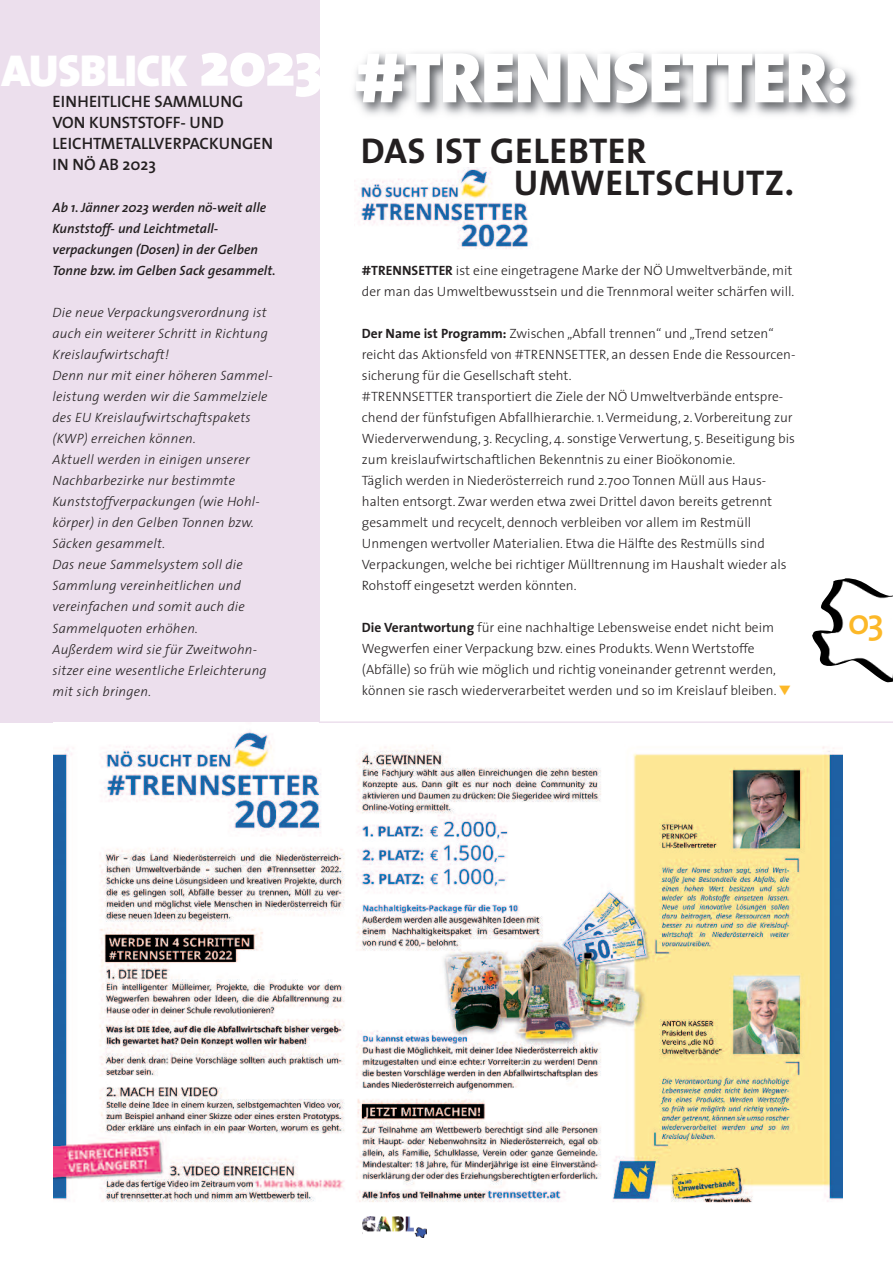
<style>
.page{position:relative;width:893px;height:1263px;background:#fff}
.page>*{position:absolute;margin:0;border:0;box-sizing:border-box;transform-origin:0 0}
.t1{font:900 72px "The Sans";letter-spacing:-.01em;color:#fff}
.t2{font:900 45px "The Sans";letter-spacing:-.02em;color:#fff}
.t3{font:700 36px/31.5px "The Sans";letter-spacing:.015em;color:#231f20}
.t4{font:600 36px "The Sans";color:#fcb828}
.t5{font:600 16.5px/21px "The Sans";color:#231f20}
.t6{font:300 13.5px/21px "The Sans";color:#231f20}
.t7{font:italic 300 13.5px/21px "The Sans";letter-spacing:.02em;color:#231f20}
.t8{font:italic 600 13.5px/21px "The Sans";color:#231f20}
.s1{font-size:63px}
.s2{font-weight:700}
.s3{color:#fcb828}
</style>
<div class="page">
<div style="left:0;top:0;width:320px;height:723px;background:#ecdfed"></div>
<img style="left:54px;top:730px;width:789px;height:473px">
<img style="left:812px;top:578px;width:81px;height:105px">
<img style="left:354px;top:52px;width:502px;height:116px">
<img style="left:363px;top:1216px;width:64px;height:22px">
<img style="left:355px;top:168px;width:173px;height:81px">
<hr style="left:319px;top:721px;width:574px;height:2px;background:#ecdfed">
<h2 class="t2" style="left:2px;top:53px;width:323px">AUSBLICK <span class="s1">2023</span></h2>
<p class="t5" style="left:53px;top:93px;width:222px">EINHEITLICHE SAMMLUNG<br>VON KUNSTSTOFF- UND<br>LEICHTMETALLVERPACKUNGEN<br>IN NÖ AB 2023</p>
<p class="t8" style="left:53px;top:199px;width:225px">Ab 1. Jänner 2023 werden nö-weit alle Kunststoff- und Leichtmetall&shy;verpackungen (Dosen) in der Gelben Tonne bzw. im Gelben Sack gesammelt.</p>
<p class="t7" style="left:53px;top:304px;width:222px">Die neue Verpackungsverordnung ist auch ein weiterer Schritt in Richtung<br>Kreislaufwirtschaft!<br>Denn nur mit einer höheren Sammel&shy;leistung werden wir die Sammelziele des EU Kreislaufwirtschaftspakets (KWP) erreichen können.<br>Aktuell werden in einigen unserer<br>Nachbarbezirke nur bestimmte<br>Kunststoffverpackungen (wie Hohl&shy;körper) in den Gelben Tonnen bzw.<br>Säcken gesammelt.<br>Das neue Sammelsystem soll die<br>Sammlung vereinheitlichen und vereinfachen und somit auch die<br>Sammelquoten erhöhen.<br>Außerdem wird sie für Zweitwohn&shy;sitzer eine wesentliche Erleichterung mit sich bringen.</p>
<h1 class="t1" style="left:354px;top:50px;width:495px">#TRENNSETTER:</h1>
<h3 class="t3" style="left:514px;top:139px;width:282px;text-indent:-153px">DAS IST GELEBTER<br>UMWELTSCHUTZ.</h3>
<p class="t6" style="left:362px;top:262px;width:434px"><span class="s2">#TRENNSETTER</span> ist eine eingetragene Marke der NÖ Umweltverbände, mit der man das Umweltbewusstsein und die Trennmoral weiter schärfen will.</p>
<p class="t6" style="left:362px;top:325px;width:435px"><span class="s2">Der Name ist Programm:</span> Zwischen „Abfall trennen“ und „Trend setzen“ reicht das Aktionsfeld von #TRENNSETTER, an dessen Ende die Ressourcen&shy;sicherung für die Gesellschaft steht.<br>#TRENNSETTER transportiert die Ziele der NÖ Umweltverbände entspre&shy;chend der fünfstufigen Abfallhierarchie. 1.Vermeidung, 2.Vorbereitung zur Wiederverwendung, 3. Recycling, 4. sonstige Verwertung, 5. Beseitigung bis zum kreislaufwirtschaftlichen Bekenntnis zu einer Bioökonomie.<br>Täglich werden in Niederösterreich rund 2.700 Tonnen Müll aus Haus&shy;halten entsorgt. Zwar werden etwa zwei Drittel davon bereits getrennt gesammelt und recycelt, dennoch verbleiben vor allem im Restmüll Unmengen wertvoller Materialien. Etwa die Hälfte des Restmülls sind Verpackungen, welche bei richtiger Mülltrennung im Haushalt wieder als Rohstoff eingesetzt werden könnten.</p>
<p class="t6" style="left:362px;top:619px;width:431px"><span class="s2">Die Verantwortung</span> für eine nachhaltige Lebensweise endet nicht beim Wegwerfen einer Verpackung bzw. eines Produkts.Wenn Wertstoffe (Abfälle) so früh wie möglich und richtig voneinander getrennt werden, können sie rasch wiederverarbeitet werden und so im Kreislauf bleiben. <span class="s3">▼</span></p>
<h3 class="t4" style="left:848px;top:608px;width:38px">03</h3>
</div>
